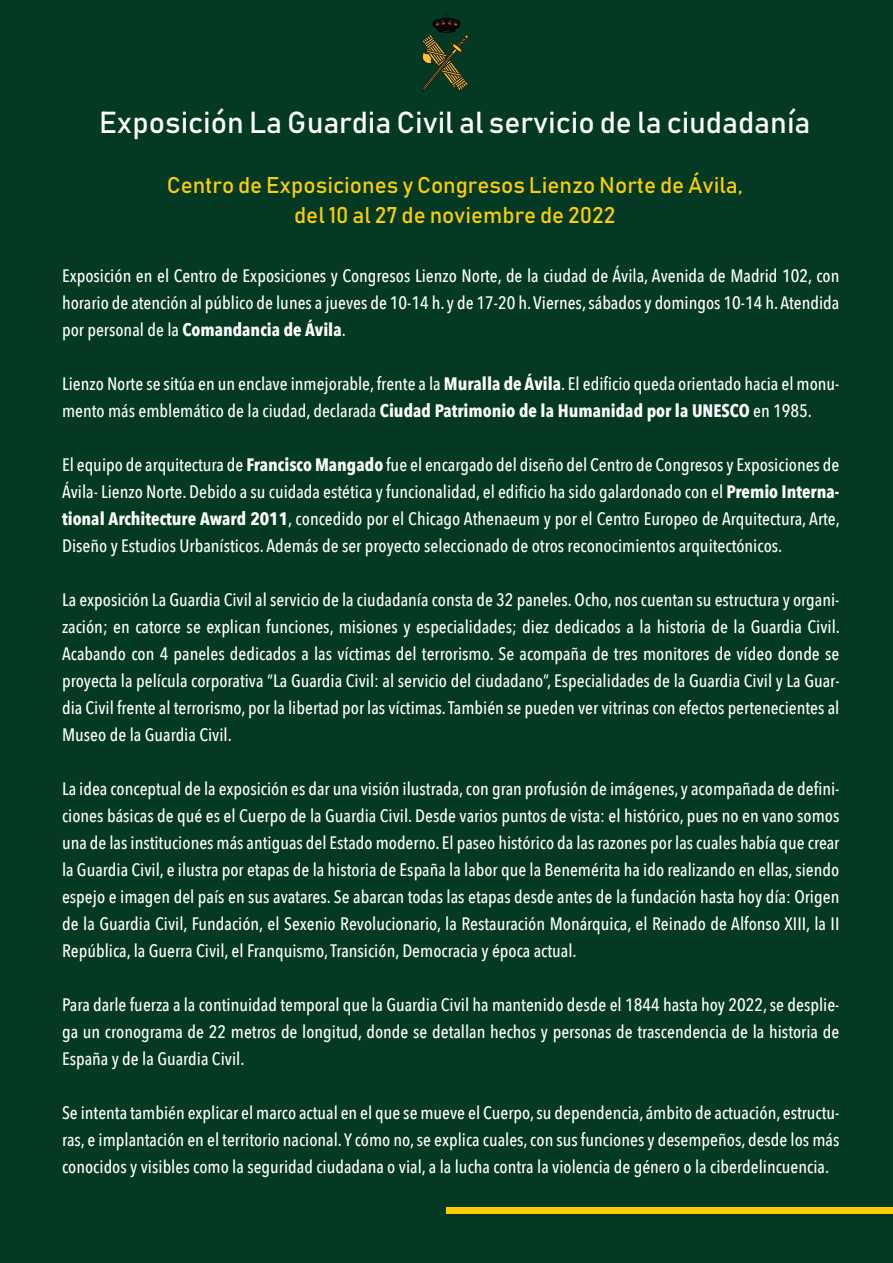
<style>
.page{position:relative;width:893px;height:1263px;background:#043a24}
.page>*{position:absolute;margin:0;border:0;box-sizing:border-box;transform-origin:0 0}
.t1{font:30px "Bahnschrift";color:#fff}
.t2{font:22.5px/30px "Bahnschrift";color:#facc0c;text-align:center}
.t3{font:500 18px/27px "Avenir Next Condensed";color:#fff;text-align:justify}
.s1{font-weight:700}
</style>
<div class="page">
<div style="left:446px;top:1207px;width:447px;height:6px;background:#fc0"></div>
<svg style="left:422px;top:15px;width:46px;height:76px"></svg>
<h1 class="t1" style="left:99px;top:103px;width:713px">Exposición La Guardia Civil al servicio de la ciudadanía</h1>
<p class="t2" style="left:167px;top:169px;width:578px">Centro de Exposiciones y Congresos Lienzo Norte de Ávila, del 10 al 27 de noviembre de 2022</p>
<p class="t3" style="left:62px;top:262px;width:779px">Exposición en el Centro de Exposiciones y Congresos Lienzo Norte, de la ciudad de Ávila, Avenida de Madrid 102, con horario de atención al público de lunes a jueves de 10-14 h. y de 17-20 h. Viernes, sábados y domingos 10-14 h. Atendida por personal de la <span class="s1">Comandancia de Ávila</span>.</p>
<p class="t3" style="left:62px;top:370px;width:779px">Lienzo Norte se sitúa en un enclave inmejorable, frente a la <span class="s1">Muralla de Ávila</span>. El edificio queda orientado hacia el monu&shy;mento más emblemático de la ciudad, declarada <span class="s1">Ciudad Patrimonio de la Humanidad por la UNESCO</span> en 1985.</p>
<p class="t3" style="left:62px;top:451px;width:779px">El equipo de arquitectura de <span class="s1">Francisco Mangado</span> fue el encargado del diseño del Centro de Congresos y Exposiciones de Ávila- Lienzo Norte. Debido a su cuidada estética y funcionalidad, el edificio ha sido galardonado con el <span class="s1">Premio Interna&shy;tional Architecture Award 2011</span>, concedido por el Chicago Athenaeum y por el Centro Europeo de Arquitectura, Arte, Diseño y Estudios Urbanísticos. Además de ser proyecto seleccionado de otros reconocimientos arquitectónicos.</p>
<p class="t3" style="left:62px;top:586px;width:779px">La exposición La Guardia Civil al servicio de la ciudadanía consta de 32 paneles. Ocho, nos cuentan su estructura y organi&shy;zación; en catorce se explican funciones, misiones y especialidades; diez dedicados a la historia de la Guardia Civil.<br>Acabando con 4 paneles dedicados a las víctimas del terrorismo. Se acompaña de tres monitores de vídeo donde se proyecta la película corporativa “La Guardia Civil: al servicio del ciudadano”, Especialidades de la Guardia Civil y La Guar&shy;dia Civil frente al terrorismo, por la libertad por las víctimas. También se pueden ver vitrinas con efectos pertenecientes al Museo de la Guardia Civil.</p>
<p class="t3" style="left:62px;top:775px;width:779px">La idea conceptual de la exposición es dar una visión ilustrada, con gran profusión de imágenes, y acompañada de defini&shy;ciones básicas de qué es el Cuerpo de la Guardia Civil. Desde varios puntos de vista: el histórico, pues no en vano somos una de las instituciones más antiguas del Estado moderno. El paseo histórico da las razones por las cuales había que crear la Guardia Civil, e ilustra por etapas de la historia de España la labor que la Benemérita ha ido realizando en ellas, siendo espejo e imagen del país en sus avatares. Se abarcan todas las etapas desde antes de la fundación hasta hoy día: Origen de la Guardia Civil, Fundación, el Sexenio Revolucionario, la Restauración Monárquica, el Reinado de Alfonso XIII, la II República, la Guerra Civil, el Franquismo, Transición, Democracia y época actual.</p>
<p class="t3" style="left:62px;top:991px;width:779px">Para darle fuerza a la continuidad temporal que la Guardia Civil ha mantenido desde el 1844 hasta hoy 2022, se desplie&shy;ga un cronograma de 22 metros de longitud, donde se detallan hechos y personas de trascendencia de la historia de España y de la Guardia Civil.</p>
<p class="t3" style="left:62px;top:1099px;width:779px">Se intenta también explicar el marco actual en el que se mueve el Cuerpo, su dependencia, ámbito de actuación, estructu&shy;ras, e implantación en el territorio nacional. Y cómo no, se explica cuales, con sus funciones y desempeños, desde los más conocidos y visibles como la seguridad ciudadana o vial, a la lucha contra la violencia de género o la ciberdelincuencia.</p>
</div>
